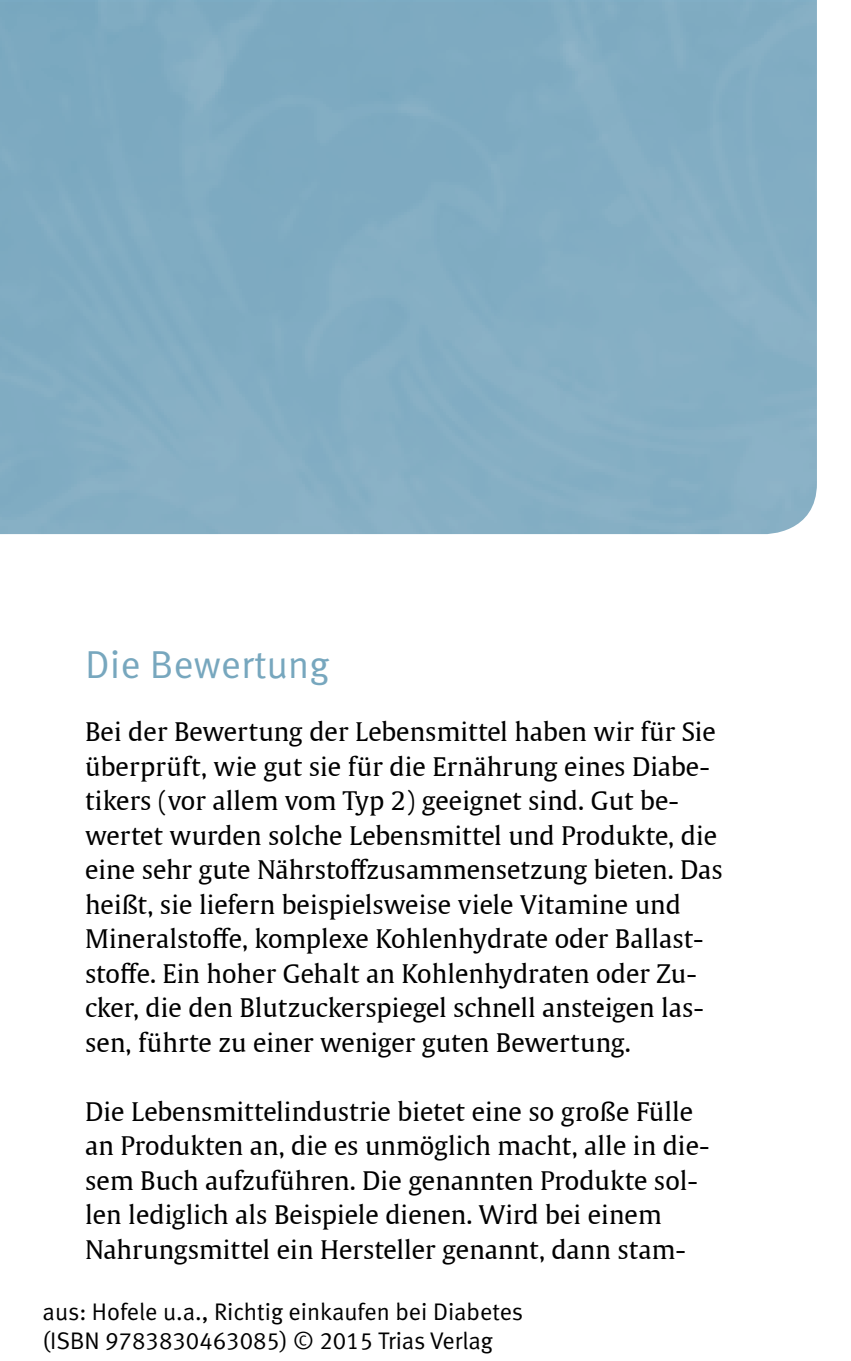
<style>
.page{position:relative;width:851px;height:1361px;background:#fff}
.page>*{position:absolute;margin:0;border:0;box-sizing:border-box;transform-origin:0 0}
.t1{font:39px "Meta Pro Norm";color:#77a7be}
.t2{font:25.5px/34.5px "Thieme Gulliver 2011";letter-spacing:.005em;color:#000}
.t3{font:24px/28.8px "Meta Normal LF";color:#000}
</style>
<div class="page">
<h1 class="t1" style="left:85px;top:635px;width:246px">Die Bewertung</h1>
<p class="t2" style="left:85px;top:713px;width:639px">Bei der Bewertung der Lebensmittel haben wir für Sie überprüft, wie gut sie für die Ernährung eines Diabe&shy;tikers (vor allem vom Typ 2) geeignet sind. Gut be&shy;wertet wurden solche Lebensmittel und Produkte, die eine sehr gute Nährstoffzusammensetzung bieten. Das heißt, sie liefern beispielsweise viele Vitamine und Mineralstoffe, komplexe Kohlenhydrate oder Ballast&shy;stoffe. Ein hoher Gehalt an Kohlenhydraten oder Zu&shy;cker, die den Blutzuckerspiegel schnell ansteigen las&shy;sen, führte zu einer weniger guten Bewertung.</p>
<p class="t2" style="left:85px;top:1093px;width:626px">Die Lebensmittelindustrie bietet eine so große Fülle an Produkten an, die es unmöglich macht, alle in die&shy;sem Buch aufzuführen. Die genannten Produkte sol&shy;len lediglich als Beispiele dienen. Wird bei einem Nahrungsmittel ein Hersteller genannt, dann stam-</p>
<p class="t3" style="left:43px;top:1297px;width:482px">aus: Hofele u.a., Richtig einkaufen bei Diabetes (ISBN 9783830463085) © 2015 Trias Verlag</p>
</div>
